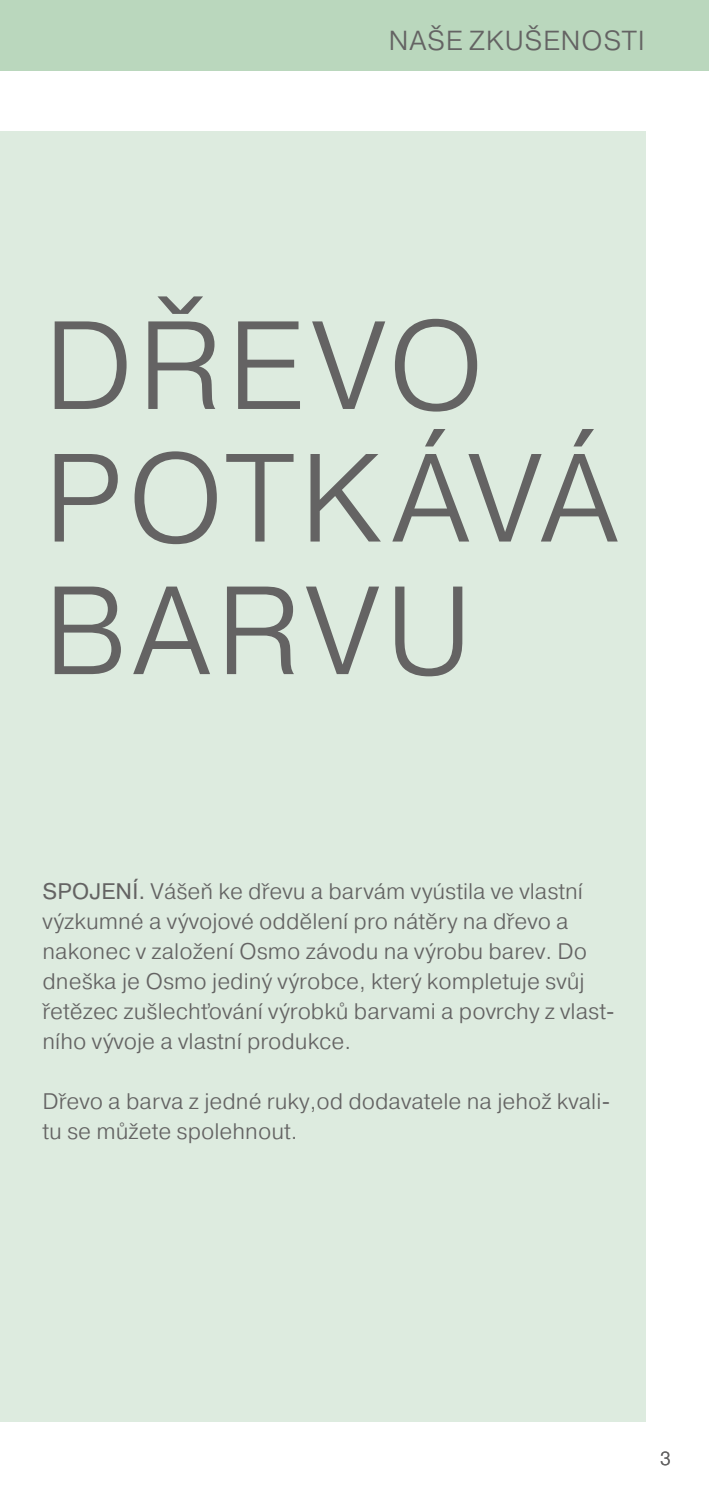
<style>
.page{position:relative;width:709px;height:1489px;background:#fff}
.page>*{position:absolute;margin:0;border:0;box-sizing:border-box;transform-origin:0 0}
.t1{font:300 125px/132.5px "Pragmatica";letter-spacing:.025em;color:#646363}
.t2{font:300 27.5px "Pragmatica";letter-spacing:.02em;color:#646363}
.t3{font:300 22.5px/30px "Pragmatica";color:#646363}
.t4{font:300 18.75px "Pragmatica";color:#646363}
.s1{font-weight:400}
</style>
<div class="page">
<div style="left:0;top:131px;width:645px;height:1290px;background:#ddebdf"></div>
<div style="left:0;top:0;width:709px;height:71px;background:#bad7bd"></div>
<p class="t2" style="left:388px;top:23px;width:258px">NAŠE ZKUŠENOSTI</p>
<h1 class="t1" style="left:43px;top:297px;width:576px">DŘEVO<br>POTKÁVÁ<br>BARVU</h1>
<p class="t3" style="left:43px;top:875px;width:574px"><span class="s1">SPOJENÍ.</span> Vášeň ke dřevu a barvám vyústila ve vlastní výzkumné a vývojové oddělení pro nátěry na dřevo a nakonec v založení Osmo závodu na výrobu barev. Do dneška je Osmo jediný výrobce, který kompletuje svůj řetězec zušlechťování výrobků barvami a povrchy z vlast&shy;ního vývoje a vlastní produkce.</p>
<p class="t3" style="left:43px;top:1085px;width:569px">Dřevo a barva z jedné ruky,od dodavatele na jehož kvali&shy;tu se můžete spolehnout.</p>
<p class="t4" style="left:660px;top:1446px;width:12px">3</p>
</div>
